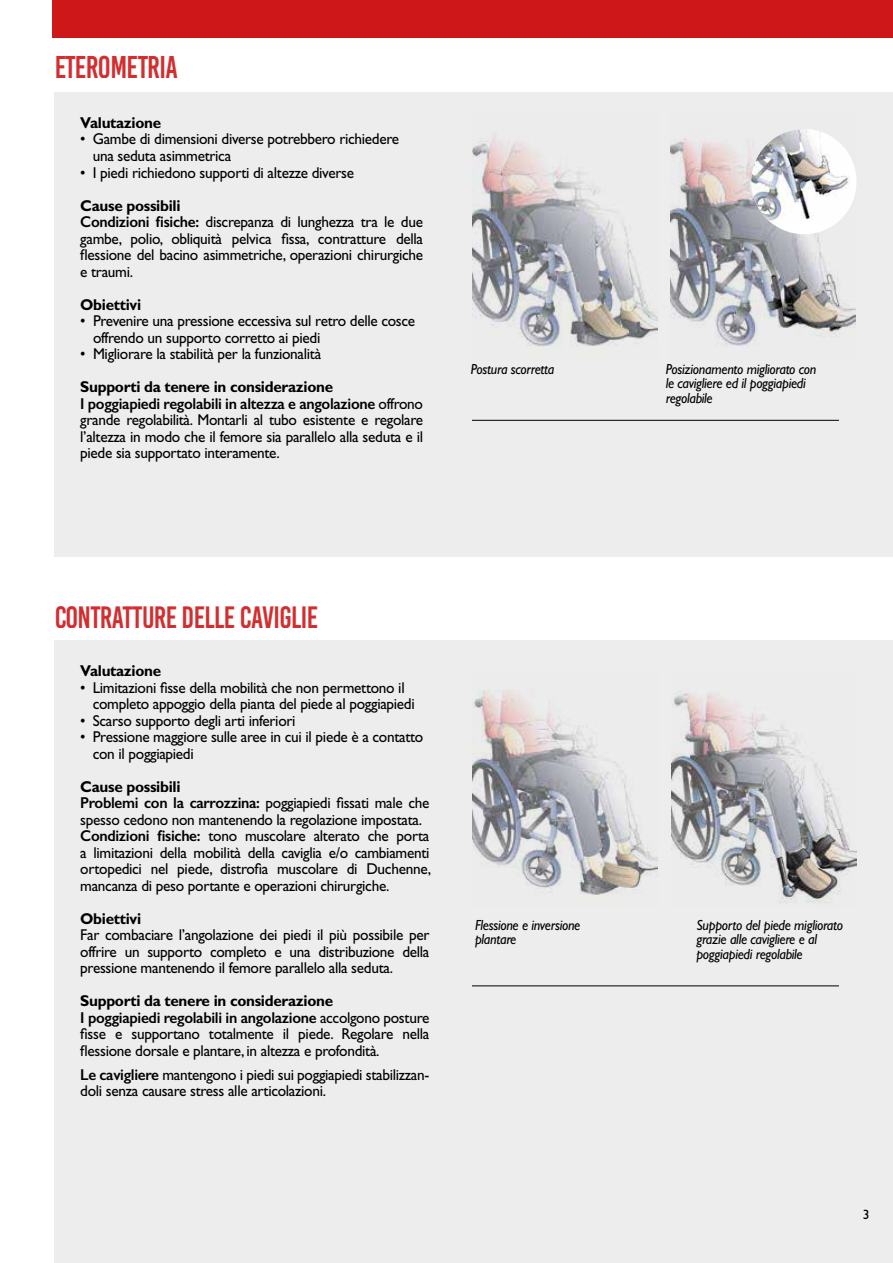
<style>
.page{position:relative;width:893px;height:1263px;background:#fff}
.page>*{position:absolute;margin:0;border:0;box-sizing:border-box;transform-origin:0 0}
.t1{font:31.5px "Bebas Kai";letter-spacing:-.02em;color:#cd1719;scale:.95 1}
.t2{font:30.9px "Bebas Kai";letter-spacing:-.02em;color:#cd1719;scale:.95 1}
.t3{font:15.75px/16.5px "Gill Sans";letter-spacing:-.02em;color:#000}
.t4{font:700 15.75px "Gill Sans";letter-spacing:-.02em;color:#000}
.t5{font:italic 14.7px/14.7px "Gill Sans";letter-spacing:-.02em;color:#000;scale:.95 1}
.t6{font:13.5px "Gill Sans";color:#000}
.s1{font-weight:700}
.s2{font-weight:600}
</style>
<div class="page">
<div style="left:54px;top:92px;width:839px;height:465px;background:#ededed"></div>
<div style="left:54px;top:640px;width:839px;height:623px;background:#ededed"></div>
<div style="left:52px;top:0;width:841px;height:37px;background:#cd1719"></div>
<hr style="left:472px;top:420px;width:367px;height:1px;background:#000">
<hr style="left:472px;top:985px;width:367px;height:1px;background:#000">
<img style="left:670px;top:138px;width:186px;height:209px">
<img style="left:472px;top:135px;width:186px;height:211px">
<div style="left:751px;top:129px;width:105px;height:105px;background:#fff;border-radius:50%"></div>
<img style="left:751px;top:129px;width:98px;height:94px">
<img style="left:672px;top:691px;width:184px;height:212px">
<img style="left:473px;top:690px;width:184px;height:205px">
<h1 class="t1" style="left:54px;top:50px;width:132px">ETEROMETRIA</h1>
<p class="t4" style="left:80px;top:113px;width:83px">Valutazione</p>
<p class="t3" style="left:93px;top:131px;width:308px;text-indent:-12px">• Gambe di dimensioni diverse potrebbero richiedere una seduta asimmetrica</p>
<p class="t3" style="left:80px;top:164px;width:275px">• I piedi richiedono supporti di altezze diverse</p>
<p class="t3" style="left:80px;top:197px;width:344px"><span class="s1">Cause possibili<br></span><span class="s2">Condizioni fisiche:</span> discrepanza di lunghezza tra le due gambe, polio, obliquità pelvica fissa, contratture della flessione del bacino asimmetriche, operazioni chirurgiche e traumi.</p>
<p class="t4" style="left:80px;top:295px;width:62px">Obiettivi</p>
<p class="t3" style="left:93px;top:313px;width:324px;text-indent:-13px">• Prevenire una pressione eccessiva sul retro delle cosce offrendo un supporto corretto ai piedi</p>
<p class="t3" style="left:80px;top:346px;width:242px">• Migliorare la stabilità per la funzionalità</p>
<p class="t3" style="left:80px;top:379px;width:344px"><span class="s1">Supporti da tenere in considerazione<br></span><span class="s2">I poggiapiedi regolabili in altezza e angolazione</span> offrono grande regolabilità. Montarli al tubo esistente e regolare l’altezza in modo che il femore sia parallelo alla seduta e il piede sia supportato interamente.</p>
<p class="t5" style="left:471px;top:361px;width:89px">Postura scorretta</p>
<h2 class="t2" style="left:54px;top:600px;width:280px">CONTRATTURE DELLE CAVIGLIE</h2>
<p class="t4" style="left:80px;top:662px;width:83px">Valutazione</p>
<p class="t3" style="left:93px;top:679px;width:323px;text-indent:-12px">• Limitazioni fisse della mobilità che non permettono il completo appoggio della pianta del piede al poggiapiedi</p>
<p class="t3" style="left:80px;top:712px;width:217px">• Scarso supporto degli arti inferiori</p>
<p class="t3" style="left:93px;top:729px;width:332px;text-indent:-12px">• Pressione maggiore sulle aree in cui il piede è a contatto con il poggiapiedi</p>
<p class="t3" style="left:80px;top:778px;width:352px"><span class="s1">Cause possibili<br></span><span class="s2">Problemi con la carrozzina:</span> poggiapiedi fissati male che spesso cedono non mantenendo la regolazione impostata.<br><span class="s2">Condizioni fisiche:</span> tono muscolare alterato che porta a limitazioni della mobilità della caviglia e/o cambiamenti ortopedici nel piede, distrofia muscolare di Duchenne, mancanza di peso portante e operazioni chirurgiche.</p>
<p class="t4" style="left:80px;top:909px;width:62px">Obiettivi</p>
<p class="t3" style="left:80px;top:927px;width:351px;text-align:justify">Far combaciare l’angolazione dei piedi il più possibile per offrire un supporto completo e una distribuzione della pressione mantenendo il femore parallelo alla seduta.</p>
<p class="t3" style="left:80px;top:993px;width:351px"><span class="s1">Supporti da tenere in considerazione<br></span><span class="s2">I poggiapiedi regolabili in angolazione</span> accolgono posture fisse e supportano totalmente il piede. Regolare nella flessione dorsale e plantare, in altezza e profondità.</p>
<p class="t3" style="left:80px;top:1066px;width:351px"><span class="s2">Le cavigliere</span> mantengono i piedi sui poggiapiedi stabilizzan&shy;doli senza causare stress alle articolazioni.</p>
<p class="t5" style="left:475px;top:917px;width:112px">Flessione e inversione plantare</p>
<p class="t5" style="left:666px;top:361px;width:160px">Posizionamento migliorato con le cavigliere ed il poggiapiedi regolabile</p>
<p class="t5" style="left:696px;top:917px;width:156px">Supporto del piede migliorato grazie alle cavigliere e al poggiapiedi regolabile</p>
<p class="t6" style="left:863px;top:1207px;width:8px">3</p>
</div>
